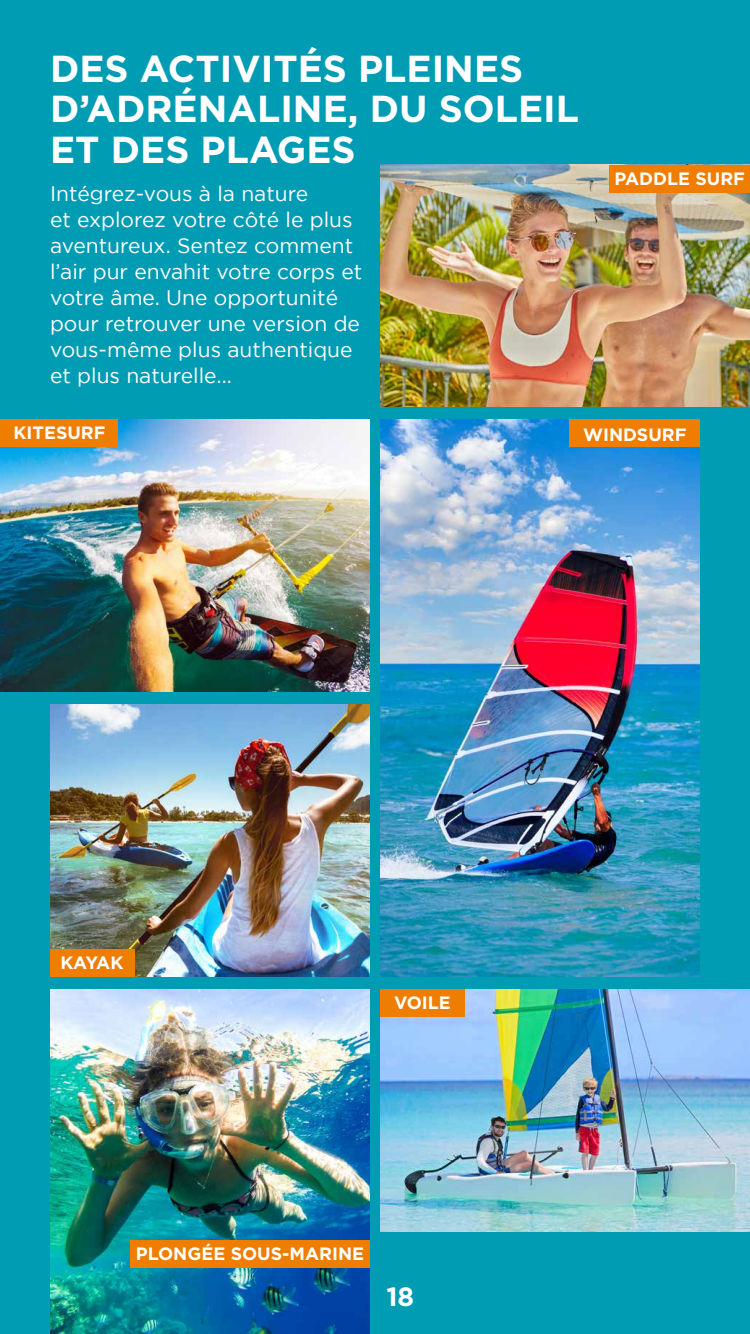
<style>
.page{position:relative;width:750px;height:1334px;background:#009cb4}
.page>*{position:absolute;margin:0;border:0;box-sizing:border-box;transform-origin:0 0}
.t1{font:700 37.6px/40.8px "Gotham HTF";color:#fff}
.t2{font:700 26.4px "Gotham HTF";color:#fff}
.t3{font:21px/26px "Gotham HTF";color:#fff}
.t4{font:700 17.9px "Gotham HTF";color:#fff}
</style>
<div class="page">
<img style="left:380px;top:419px;width:320px;height:558px">
<img style="left:380px;top:165px;width:370px;height:242px">
<img style="left:0;top:419px;width:370px;height:273px">
<img style="left:380px;top:990px;width:370px;height:241px">
<img style="left:50px;top:704px;width:320px;height:273px">
<img style="left:50px;top:990px;width:320px;height:344px">
<div style="left:50px;top:949px;width:84px;height:28px;background:#ef7d00"></div>
<div style="left:380px;top:990px;width:85px;height:27px;background:#ef7d00"></div>
<div style="left:0;top:419px;width:117px;height:28px;background:#ef7d00"></div>
<div style="left:130px;top:1240px;width:240px;height:28px;background:#ef7d00"></div>
<div style="left:570px;top:419px;width:130px;height:28px;background:#ef7d00"></div>
<div style="left:609px;top:165px;width:141px;height:27px;background:#ef7d00"></div>
<h1 class="t1" style="left:50px;top:47px;width:531px">DES ACTIVITÉS PLEINES<br>D’ADRÉNALINE, DU SOLEIL<br>ET DES PLAGES</h1>
<p class="t3" style="left:50px;top:180px;width:314px">Intégrez-vous à la nature<br>et explorez votre côté le plus aventureux. Sentez comment l’air pur envahit votre corps et votre âme. Une opportunité pour retrouver une version de vous-même plus authentique et plus naturelle...</p>
<p class="t4" style="left:614px;top:168px;width:132px">PADDLE SURF</p>
<p class="t4" style="left:13px;top:422px;width:94px">KITESURF</p>
<p class="t4" style="left:583px;top:424px;width:105px">WINDSURF</p>
<p class="t4" style="left:61px;top:952px;width:64px">KAYAK</p>
<p class="t4" style="left:394px;top:993px;width:58px">VOILE</p>
<p class="t4" style="left:136px;top:1243px;width:230px">PLONGÉE SOUS-MARINE</p>
<p class="t2" style="left:387px;top:1282px;width:29px">18</p>
</div>
